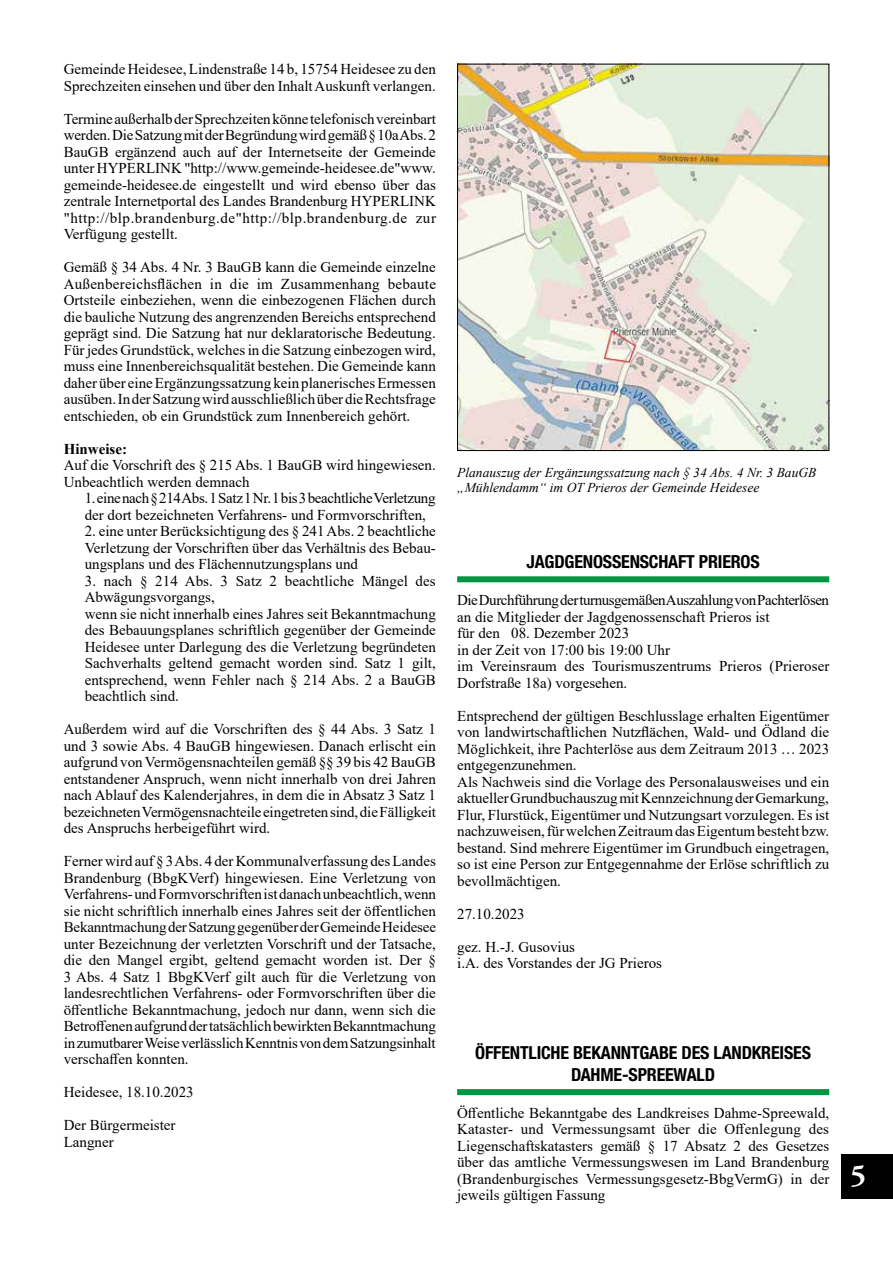
<style>
.page{position:relative;width:893px;height:1263px;background:#fff}
.page>*{position:absolute;margin:0;border:0;box-sizing:border-box;transform-origin:0 0}
.t1{font:700 30px "Adobe Garamond Pro";color:#fff}
.t2{font:700 condensed 18px/21.6px "Helvetica Neue LT Std";letter-spacing:-.01em;color:#000;text-align:center}
.t3{font:15px/16.5px "Times New Roman";color:#000}
.t4{font:700 15px "Times New Roman";color:#000}
.t5{font:italic 13.5px/15px "Times New Roman";color:#000}
</style>
<div class="page">
<div style="left:842px;top:1154px;width:51px;height:45px;background:#000"></div>
<img style="left:459px;top:66px;width:368px;height:383px">
<div style="left:457px;top:64px;width:372px;height:387px;border:1px solid #000"></div>
<div style="left:457px;top:1089px;width:372px;height:6px;background:#009641"></div>
<div style="left:457px;top:576px;width:372px;height:6px;background:#009641"></div>
<p class="t3" style="left:64px;top:60px;width:374px">Gemeinde Heidesee, Lindenstraße 14 b, 15754 Heidesee zu den<br>Sprechzeiten einsehen und über den Inhalt Auskunft verlangen.</p>
<p class="t3" style="left:64px;top:110px;width:374px;text-align:justify">Termine außerhalb der Sprechzeiten könne telefonisch vereinbart werden. Die Satzung mit der Begründung wird gemäß § 10a Abs. 2<br>BauGB ergänzend auch auf der Internetseite der Gemeinde unter HYPERLINK "http://www.gemeinde-heidesee.de"www. gemeinde-heidesee.de eingestellt und wird ebenso über das zentrale Internetportal des Landes Brandenburg HYPERLINK "http://blp.brandenburg.de"http://blp.brandenburg.de zur Verfügung gestellt.</p>
<p class="t3" style="left:64px;top:258px;width:374px;text-align:justify">Gemäß § 34 Abs. 4 Nr. 3 BauGB kann die Gemeinde einzelne Außenbereichsflächen in die im Zusammenhang bebaute Ortsteile einbeziehen, wenn die einbezogenen Flächen durch die bauliche Nutzung des angrenzenden Bereichs entsprechend geprägt sind. Die Satzung hat nur deklaratorische Bedeutung.<br>Für jedes Grundstück, welches in die Satzung einbezogen wird, muss eine Innenbereichsqualität bestehen. Die Gemeinde kann daher über eine Ergänzungssatzung kein planerisches Ermessen ausüben. In der Satzung wird ausschließlich über die Rechtsfrage entschieden, ob ein Grundstück zum Innenbereich gehört.</p>
<p class="t4" style="left:64px;top:438px;width:65px">Hinweise:</p>
<p class="t3" style="left:64px;top:456px;width:374px">Auf die Vorschrift des § 215 Abs. 1 BauGB wird hingewiesen.<br>Unbeachtlich werden demnach</p>
<p class="t3" style="left:85px;top:489px;width:352px">1. eine nach § 214 Abs. 1 Satz 1 Nr. 1 bis 3 beachtliche Verletzung der dort bezeichneten Verfahrens- und Formvorschriften,</p>
<p class="t3" style="left:85px;top:522px;width:353px;text-align:justify">2. eine unter Berücksichtigung des § 241 Abs. 2 beachtliche Verletzung der Vorschriften über das Verhältnis des Bebau&shy;ungsplans und des Flächennutzungsplans und</p>
<p class="t3" style="left:85px;top:572px;width:353px">3. nach § 214 Abs. 3 Satz 2 beachtliche Mängel des Abwägungsvorgangs,<br>wenn sie nicht innerhalb eines Jahres seit Bekanntmachung des Bebauungsplanes schriftlich gegenüber der Gemeinde Heidesee unter Darlegung des die Verletzung begründeten Sachverhalts geltend gemacht worden sind. Satz 1 gilt, entsprechend, wenn Fehler nach § 214 Abs. 2 a BauGB beachtlich sind.</p>
<p class="t3" style="left:64px;top:720px;width:374px;text-align:justify">Außerdem wird auf die Vorschriften des § 44 Abs. 3 Satz 1 und 3 sowie Abs. 4 BauGB hingewiesen. Danach erlischt ein aufgrund von Vermögensnachteilen gemäß §§ 39 bis 42 BauGB entstandener Anspruch, wenn nicht innerhalb von drei Jahren nach Ablauf des Kalenderjahres, in dem die in Absatz 3 Satz 1 bezeichneten Vermögensnachteile eingetreten sind, die Fälligkeit des Anspruchs herbeigeführt wird.</p>
<p class="t3" style="left:64px;top:852px;width:374px;text-align:justify">Ferner wird auf § 3 Abs. 4 der Kommunalverfassung des Landes Brandenburg (BbgKVerf) hingewiesen. Eine Verletzung von Verfahrens- und Formvorschriften ist danach unbeachtlich, wenn sie nicht schriftlich innerhalb eines Jahres seit der öffentlichen Bekanntmachung der Satzung gegenüber der Gemeinde Heidesee unter Bezeichnung der verletzten Vorschrift und der Tatsache, die den Mangel ergibt, geltend gemacht worden ist. Der § 3 Abs. 4 Satz 1 BbgKVerf gilt auch für die Verletzung von landesrechtlichen Verfahrens- oder Formvorschriften über die öffentliche Bekanntmachung, jedoch nur dann, wenn sich die Betroffenen aufgrund der tatsächlich bewirkten Bekanntmachung in zumutbarer Weise verlässlich Kenntnis von dem Satzungsinhalt verschaffen konnten.</p>
<p class="t3" style="left:64px;top:1083px;width:131px">Heidesee, 18.10.2023</p>
<p class="t3" style="left:64px;top:1116px;width:113px">Der Bürgermeister<br>Langner</p>
<p class="t5" style="left:457px;top:465px;width:361px">Planauszug der Ergänzungssatzung nach § 34 Abs. 4 Nr. 3 BauGB „Mühlendamm“ im OT Prieros der Gemeinde Heidesee</p>
<p class="t2" style="left:527px;top:550px;width:235px">JAGDGENOSSENSCHAFT PRIEROS</p>
<p class="t3" style="left:457px;top:591px;width:374px">Die Durchführung der turnusgemäßen Auszahlung von Pachterlösen an die Mitglieder der Jagdgenossenschaft Prieros ist<br>für den 08. Dezember 2023<br>in der Zeit von 17:00 bis 19:00 Uhr<br>im Vereinsraum des Tourismuszentrums Prieros (Prieroser Dorfstraße 18a) vorgesehen.</p>
<p class="t3" style="left:457px;top:707px;width:374px">Entsprechend der gültigen Beschlusslage erhalten Eigentümer von landwirtschaftlichen Nutzflächen, Wald- und Ödland die Möglichkeit, ihre Pachterlöse aus dem Zeitraum 2013 … 2023 entgegenzunehmen.<br>Als Nachweis sind die Vorlage des Personalausweises und ein aktueller Grundbuchauszug mit Kennzeichnung der Gemarkung, Flur, Flurstück, Eigentümer und Nutzungsart vorzulegen. Es ist nachzuweisen, für welchen Zeitraum das Eigentum besteht bzw. bestand. Sind mehrere Eigentümer im Grundbuch eingetragen, so ist eine Person zur Entgegennahme der Erlöse schriftlich zu bevollmächtigen.</p>
<p class="t3" style="left:457px;top:905px;width:69px">27.10.2023</p>
<p class="t3" style="left:457px;top:938px;width:206px">gez. H.-J. Gusovius<br>i.A. des Vorstandes der JG Prieros</p>
<p class="t2" style="left:475px;top:1041px;width:337px">ÖFFENTLICHE BEKANNTGABE DES LANDKREISES<br>DAHME-SPREEWALD</p>
<p class="t3" style="left:457px;top:1104px;width:374px;text-align:justify">Öffentliche Bekanntgabe des Landkreises Dahme-Spreewald, Kataster- und Vermessungsamt über die Offenlegung des Liegenschaftskatasters gemäß § 17 Absatz 2 des Gesetzes über das amtliche Vermessungswesen im Land Brandenburg (Brandenburgisches Vermessungsgesetz-BbgVermG) in der jeweils gültigen Fassung</p>
<h1 class="t1" style="left:850px;top:1158px;width:17px">5</h1>
</div>
